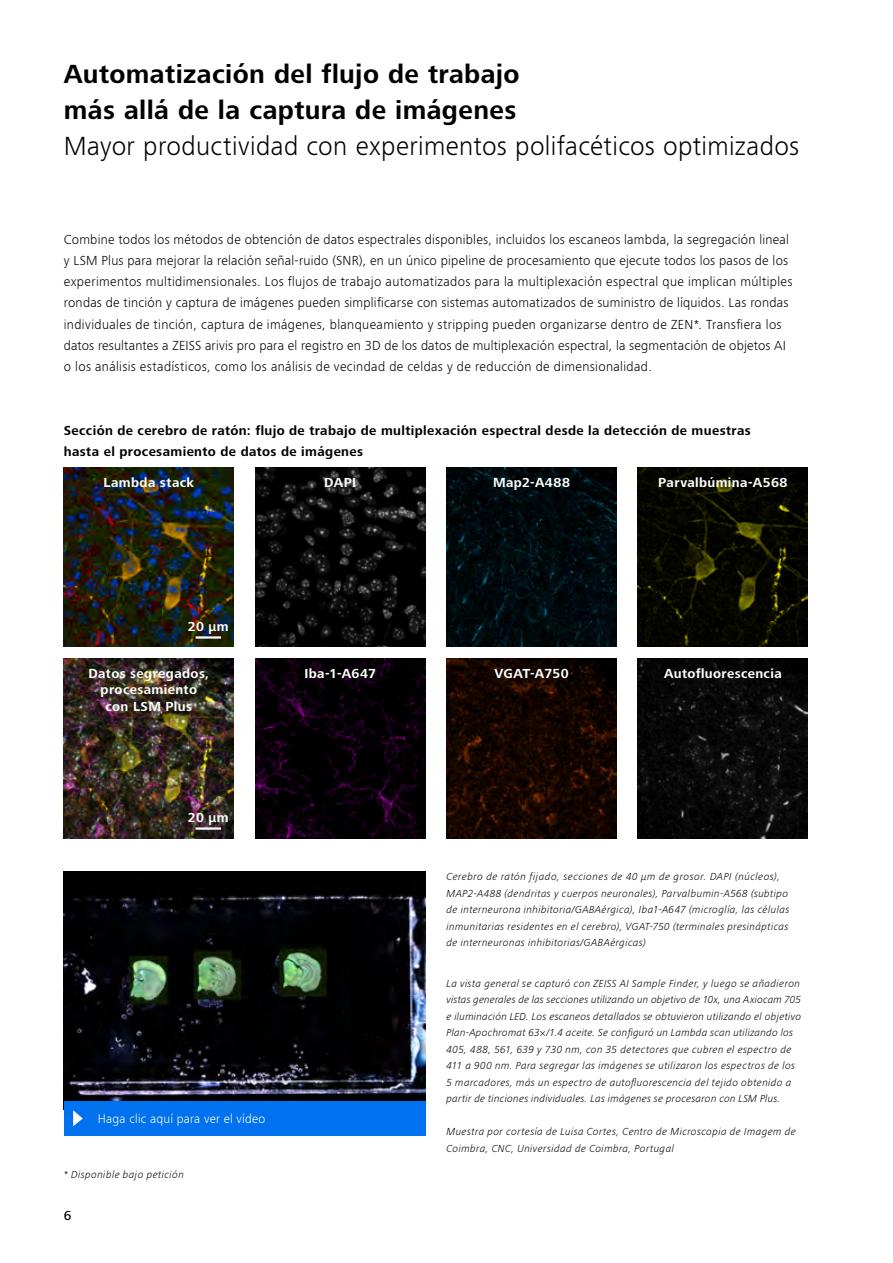
<style>
.page{position:relative;width:893px;height:1263px;background:#fff}
.page>*{position:absolute;margin:0;border:0;box-sizing:border-box;transform-origin:0 0}
.t1{font:700 27px/36px "ZEISS Frutiger Next W1 G";letter-spacing:.015em;color:#000}
.t2{font:300 27px "ZEISS Frutiger Next W1 G";letter-spacing:.015em;color:#000}
.t3{font:300 13.5px/21.1px "ZEISS Frutiger Next W1 G";letter-spacing:.02em;color:#000}
.t4{font:700 13.5px/16.5px "ZEISS Frutiger Next W1 G";letter-spacing:.03em;color:#fff;text-align:center}
.t5{font:700 13.5px/21.1px "ZEISS Frutiger Next W1 G";letter-spacing:.03em;color:#000}
.t6{font:500 13.5px "ZEISS Frutiger Next W1 G";color:#000}
.t7{font:300 12.75px "ZEISS Frutiger Next W1 G";letter-spacing:.02em;color:#fff}
.t8{font:italic 300 10.5px/16.5px "ZEISS Frutiger Next W1 G";letter-spacing:.035em;color:#000}
</style>
<div class="page">
<img style="left:64px;top:468px;width:170px;height:179px">
<img style="left:255px;top:468px;width:170px;height:179px">
<img style="left:64px;top:659px;width:170px;height:179px">
<img style="left:255px;top:659px;width:170px;height:179px">
<img style="left:446px;top:468px;width:171px;height:179px">
<img style="left:638px;top:468px;width:170px;height:179px">
<img style="left:446px;top:659px;width:171px;height:179px">
<img style="left:638px;top:659px;width:170px;height:179px">
<img style="left:64px;top:871px;width:361px;height:230px">
<hr style="left:196px;top:636px;width:25px;height:3px;background:#fff">
<hr style="left:196px;top:827px;width:25px;height:3px;background:#fff">
<div style="left:64px;top:1101px;width:361px;height:34px;background:#0072ef"></div>
<svg style="left:73px;top:1110px;width:10px;height:16px"></svg>
<h1 class="t1" style="left:64px;top:55px;width:457px">Automatización del flujo de trabajo más allá de la captura de imágenes</h1>
<h1 class="t2" style="left:64px;top:128px;width:737px">Mayor productividad con experimentos polifacéticos optimizados</h1>
<p class="t3" style="left:64px;top:228px;width:730px">Combine todos los métodos de obtención de datos espectrales disponibles, incluidos los escaneos lambda, la segregación lineal y LSM Plus para mejorar la relación señal-ruido (SNR), en un único pipeline de procesamiento que ejecute todos los pasos de los experimentos multidimensionales. Los flujos de trabajo automatizados para la multiplexación espectral que implican múltiples rondas de tinción y captura de imágenes pueden simplificarse con sistemas automatizados de suministro de líquidos. Las rondas individuales de tinción, captura de imágenes, blanqueamiento y stripping pueden organizarse dentro de ZEN*. Transfiera los datos resultantes a ZEISS arivis pro para el registro en 3D de los datos de multiplexación espectral, la segmentación de objetos AI o los análisis estadísticos, como los análisis de vecindad de celdas y de reducción de dimensionalidad.</p>
<p class="t5" style="left:64px;top:419px;width:689px">Sección de cerebro de ratón: flujo de trabajo de multiplexación espectral desde la detección de muestras hasta el procesamiento de datos de imágenes⁣</p>
<p class="t4" style="left:103px;top:474px;width:92px">Lambda stack⁣</p>
<p class="t4" style="left:324px;top:474px;width:30px">DAPI⁣</p>
<p class="t4" style="left:493px;top:474px;width:74px">Map2-A488⁣</p>
<p class="t4" style="left:658px;top:474px;width:126px">Parvalbúmina-A568⁣</p>
<p class="t4" style="left:188px;top:618px;width:36px">20 µm⁣</p>
<p class="t4" style="left:88px;top:665px;width:122px">Datos segregados, procesamiento con LSM Plus⁣</p>
<p class="t4" style="left:304px;top:665px;width:68px">Iba-1-A647⁣</p>
<p class="t4" style="left:494px;top:665px;width:76px">VGAT-A750⁣</p>
<p class="t4" style="left:664px;top:665px;width:115px">Autofluorescencia⁣</p>
<p class="t4" style="left:188px;top:809px;width:36px">20 µm⁣</p>
<p class="t7" style="left:98px;top:1110px;width:165px">Haga clic aquí para ver el vídeo⁣</p>
<p class="t8" style="left:64px;top:1165px;width:118px">* Disponible bajo petición⁣</p>
<p class="t6" style="left:64px;top:1206px;width:9px">6</p>
<p class="t8" style="left:446px;top:868px;width:344px">Cerebro de ratón fijado, secciones de 40 µm de grosor.⁣ DAPI (núcleos), MAP2-A488 (dendritas y cuerpos neuronales), Parvalbumin-A568 (subtipo de interneurona inhibitoria/GABAérgica), Iba1-A647 (microglía, las células inmunitarias residentes en el cerebro), VGAT-750 (terminales presinápticas de interneuronas inhibitorias/GABAérgicas)⁣</p>
<p class="t8" style="left:446px;top:974px;width:356px">La vista general se capturó con ZEISS AI Sample Finder, y luego se añadieron vistas generales de las secciones utilizando un objetivo de 10x, una Axiocam 705 e iluminación LED.⁣ Los escaneos detallados se obtuvieron utilizando el objetivo Plan-Apochromat 63×/1. 4 aceite.⁣ Se configuró un Lambda scan utilizando los 405, 488, 561, 639 y 730 nm, con 35 detectores que cubren el espectro de 411 a 900 nm.⁣ Para segregar las imágenes se utilizaron los espectros de los 5 marcadores, más un espectro de autofluorescencia del tejido obtenido a partir de tinciones individuales.⁣ Las imágenes se procesaron con LSM Plus.⁣</p>
<p class="t8" style="left:446px;top:1123px;width:351px">Muestra por cortesía de Luisa Cortes, Centro de Microscopia de Imagem de<br>Coimbra, CNC, Universidad de Coimbra, Portugal⁣</p>
</div>
